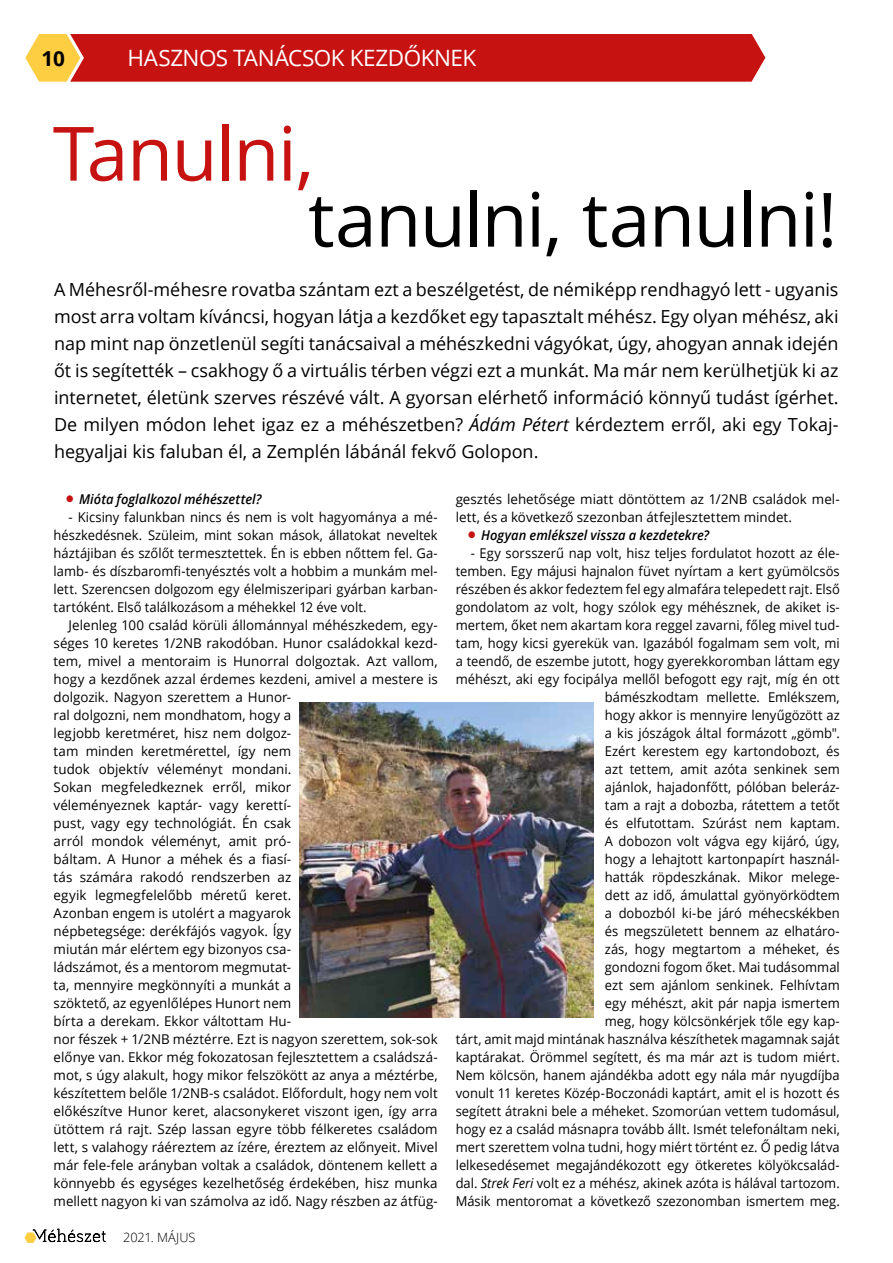
<style>
.page{position:relative;width:893px;height:1263px;background:#fff}
.page>*{position:absolute;margin:0;border:0;box-sizing:border-box;transform-origin:0 0}
.t1{font:75px "Open Sans";letter-spacing:-.02em;color:#000}
.t2{font:75px "Open Sans";letter-spacing:-.02em;color:#c71212}
.t3{font:22.5px "Open Sans";letter-spacing:-.02em;color:#fff}
.t4{font:700 20.7px "Open Sans";color:#000}
.t5{font:18px/27px "Open Sans";color:#000;text-align:justify}
.t6{font:13.5px/18px "Open Sans";color:#000;text-align:justify;scale:.96 1}
.t7{font:13.5px/18px "Open Sans";color:#000}
.t8{font:italic 600 13.5px "Open Sans";color:#000;scale:.96 1}
.t9{font:300 12.75px "Open Sans";letter-spacing:-.005em;color:#000}
.s1{font-style:italic}
.s2{font-family:"Futura TEE";font-weight:700;font-style:normal;font-size:24px;color:#c71212}
</style>
<div class="page">
<svg style="left:25px;top:34px;width:740px;height:48px;background:#cb231b"></svg>
<svg style="left:24px;top:1229px;width:82px;height:14px"></svg>
<img style="left:300px;top:702px;width:293px;height:315px">
<h3 class="t4" style="left:41px;top:44px;width:25px">10</h3>
<h2 class="t3" style="left:128px;top:43px;width:350px">HASZNOS TANÁCSOK KEZDŐKNEK</h2>
<h1 class="t2" style="left:53px;top:102px;width:263px">Tanulni,</h1>
<h1 class="t1" style="left:308px;top:168px;width:531px">tanulni, tanulni!</h1>
<p class="t5" style="left:54px;top:275px;width:786px">A Méhesről-méhesre rovatba szántam ezt a beszélgetést, de némiképp rendhagyó lett - ugyanis most arra voltam kíváncsi, hogyan látja a kezdőket egy tapasztalt méhész. Egy olyan méhész, aki nap mint nap önzetlenül segíti tanácsaival a méhészkedni vágyókat, úgy, ahogyan annak idején őt is segítették – csakhogy ő a virtuális térben végzi ezt a munkát. Ma már nem kerülhetjük ki az internetet, életünk szerves részévé vált. A gyorsan elérhető információ könnyű tudást ígérhet.<br>De milyen módon lehet igaz ez a méhészetben? <span class="s1">Ádám Pétert</span> kérdeztem erről, aki egy Tokaj&shy;hegyaljai kis faluban él, a Zemplén lábánál fekvő Golopon.</p>
<p class="t8" style="left:62px;top:490px;width:209px"><span class="s2">•</span>Mióta foglalkozol méhészettel?</p>
<p class="t6" style="left:54px;top:508px;width:402px;text-indent:15px">- Kicsiny falunkban nincs és nem is volt hagyománya a mé&shy;hészkedésnek. Szüleim, mint sokan mások, állatokat neveltek háztájiban és szőlőt termesztettek. Én is ebben nőttem fel. Ga&shy;lamb- és díszbaromfi-tenyésztés volt a hobbim a munkám mel&shy;lett. Szerencsen dolgozom egy élelmiszeripari gyárban karban&shy;tartóként. Első találkozásom a méhekkel 12 éve volt.</p>
<p class="t7" style="left:54px;top:616px;width:386px;text-indent:15px">Jelenleg 100 család körüli állománnyal méhészkedem, egy&shy;séges 10 keretes 1/2NB rakodóban. Hunor családokkal kezd&shy;tem, mivel a mentoraim is Hunorral dolgoztak. Azt vallom, hogy a kezdőnek azzal érdemes kezdeni, amivel a mestere is dolgozik. Nagyon szerettem a Hunor-<br>ral dolgozni, nem mondhatom, hogy a<br>legjobb keretméret, hisz nem dolgoz-<br>tam minden keretmérettel, így nem<br>tudok objektív véleményt mondani.<br>Sokan megfeledkeznek erről, mikor<br>véleményeznek kaptár- vagy kerettí-<br>pust, vagy egy technológiát. Én csak<br>arról mondok véleményt, amit pró-<br>báltam. A Hunor a méhek és a fiasí-<br>tás számára rakodó rendszerben az<br>egyik legmegfelelőbb méretű keret.<br>Azonban engem is utolért a magyarok<br>népbetegsége: derékfájós vagyok. Így<br>miután már elértem egy bizonyos csa-<br>ládszámot, és a mentorom megmutat-<br>ta, mennyire megkönnyíti a munkát a<br>szöktető, az egyenlőlépes Hunort nem<br>bírta a derekam. Ekkor váltottam Hu-<br>nor fészek + 1/2NB méztérre. Ezt is nagyon szerettem, sok-sok előnye van. Ekkor még fokozatosan fejlesztettem a családszá&shy;mot, s úgy alakult, hogy mikor felszökött az anya a méztérbe, készítettem belőle 1/2NB-s családot. Előfordult, hogy nem volt előkészítve Hunor keret, alacsonykeret viszont igen, így arra ütöttem rá rajt. Szép lassan egyre több félkeretes családom lett, s valahogy ráéreztem az ízére, éreztem az előnyeit. Mivel már fele-fele arányban voltak a családok, döntenem kellett a könnyebb és egységes kezelhetőség érdekében, hisz munka mellett nagyon ki van számolva az idő. Nagy részben az átfüg-</p>
<p class="t9" style="left:123px;top:1228px;width:74px">2021. MÁJUS</p>
<p class="t7" style="left:456px;top:490px;width:386px">gesztés lehetősége miatt döntöttem az 1/2NB családok mel&shy;lett, és a következő szezonban átfejlesztettem mindet.</p>
<p class="t8" style="left:464px;top:526px;width:257px"><span class="s2">•</span>Hogyan emlékszel vissza a kezdetekre?</p>
<p class="t6" style="left:456px;top:544px;width:402px;text-align:right">- Egy sorsszerű nap volt, hisz teljes fordulatot hozott az éle&shy;temben. Egy májusi hajnalon füvet nyírtam a kert gyümölcsös részében és akkor fedeztem fel egy almafára telepedett rajt. Első gondolatom az volt, hogy szólok egy méhésznek, de akiket is&shy;mertem, őket nem akartam kora reggel zavarni, főleg mivel tud&shy;tam, hogy kicsi gyerekük van. Igazából fogalmam sem volt, mi a teendő, de eszembe jutott, hogy gyerekkoromban láttam egy méhészt, aki egy focipálya mellől befogott egy rajt, míg én ott bámészkodtam mellette. Emlékszem,<br>hogy akkor is mennyire lenyűgözött az<br>a kis jószágok által formázott „gömb".<br>Ezért kerestem egy kartondobozt, és<br>azt tettem, amit azóta senkinek sem<br>ajánlok, hajadonfőtt, pólóban beleráz-<br>tam a rajt a dobozba, rátettem a tetőt<br>és elfutottam. Szúrást nem kaptam.<br>A dobozon volt vágva egy kijáró, úgy,<br>hogy a lehajtott kartonpapírt használ-<br>hatták röpdeszkának. Mikor melege-<br>dett az idő, ámulattal gyönyörködtem<br>a dobozból ki-be járó méhecskékben<br>és megszületett bennem az elhatáro-<br>zás, hogy megtartom a méheket, és<br>gondozni fogom őket. Mai tudásommal<br>ezt sem ajánlom senkinek. Felhívtam<br>egy méhészt, akit pár napja ismertem<br>meg, hogy kölcsönkérjek tőle egy kap-<br>tárt, amit majd mintának használva készíthetek magamnak saját kaptárakat. Örömmel segített, és ma már azt is tudom miért.<br>Nem kölcsön, hanem ajándékba adott egy nála már nyugdíjba vonult 11 keretes Közép-Boczonádi kaptárt, amit el is hozott és segített átrakni bele a méheket. Szomorúan vettem tudomásul, hogy ez a család másnapra tovább állt. Ismét telefonáltam neki, mert szerettem volna tudni, hogy miért történt ez. Ő pedig látva lelkesedésemet megajándékozott egy ötkeretes kölyökcsalád&shy;dal. <span class="s1">Strek Feri</span> volt ez a méhész, akinek azóta is hálával tartozom.<br>Másik mentoromat a következő szezonomban ismertem meg.</p>
</div>
